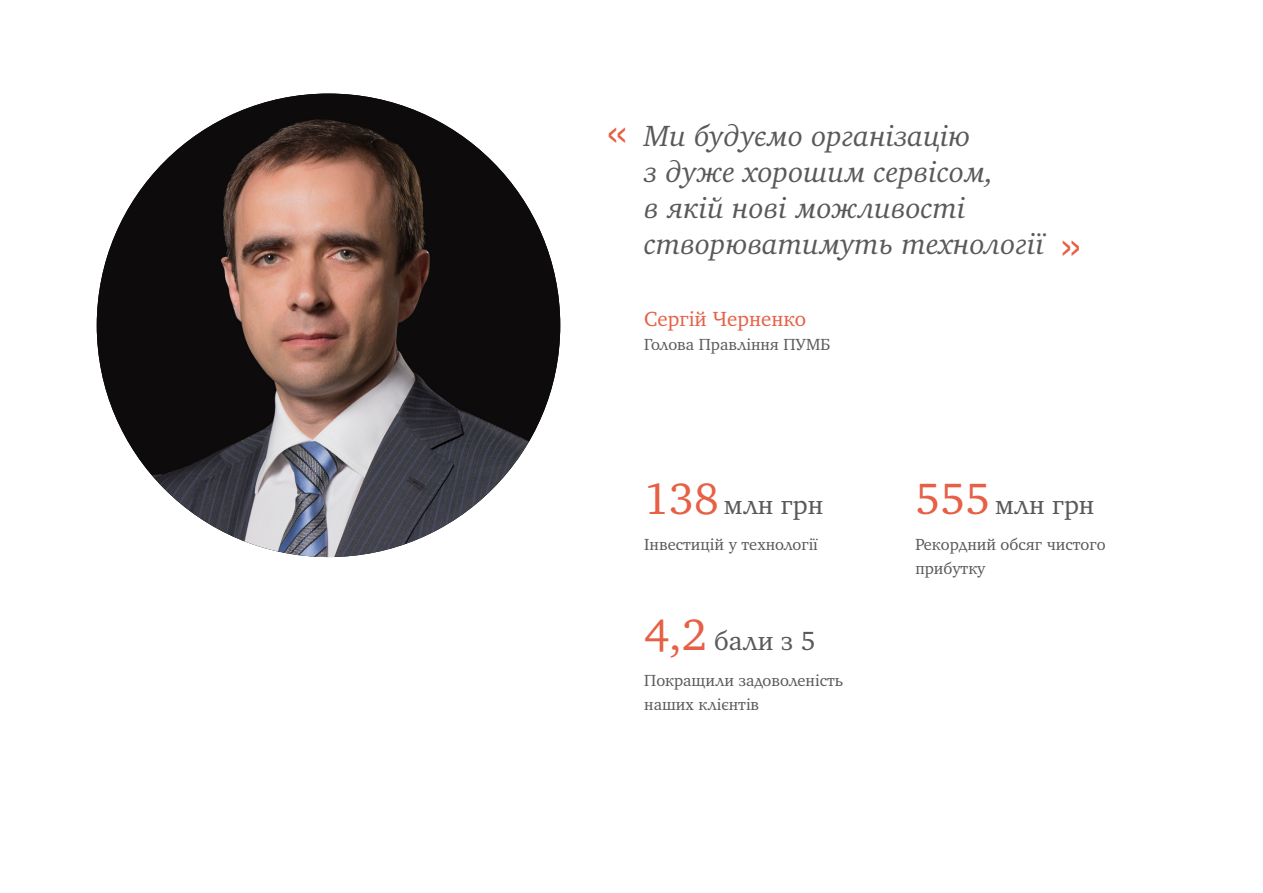
<style>
.page{position:relative;width:1263px;height:893px;background:#fff}
.page>*{position:absolute;margin:0;border:0;box-sizing:border-box;transform-origin:0 0}
.t1{font:45px "Khartiya";color:#e66045}
.t2{font:italic 30px/36px "Khartiya";color:#58595b}
.t3{font:27px "Khartiya";color:#58595b}
.t4{font:21px "Khartiya";color:#e66045}
.t5{font:16.5px/24px "Khartiya";color:#58595b}
.s1{font-size:45px;color:#e66045}
</style>
<div class="page">
<img style="left:97px;top:94px;width:463px;height:463px;border-radius:232px">
<h1 class="t1" style="left:607px;top:103px;width:21px">«</h1>
<h2 class="t2" style="left:644px;top:119px;width:402px">Ми будуємо організацію<br>з дуже хорошим сервісом,<br>в якій нові можливості створюватимуть технології</h2>
<h1 class="t1" style="left:1061px;top:216px;width:21px">»</h1>
<p class="t4" style="left:644px;top:306px;width:163px">Сергій Черненко</p>
<p class="t5" style="left:644px;top:333px;width:188px">Голова Правління ПУМБ</p>
<h3 class="t3" style="left:644px;top:488px;width:181px"><span class="s1">138</span> млн грн</h3>
<p class="t5" style="left:644px;top:533px;width:175px">Інвестицій у технології</p>
<h3 class="t3" style="left:644px;top:624px;width:173px"><span class="s1">4,2</span> бали з 5</h3>
<p class="t5" style="left:644px;top:669px;width:200px">Покращили задоволеність наших клієнтів</p>
<h3 class="t3" style="left:915px;top:488px;width:181px"><span class="s1">555</span> млн грн</h3>
<p class="t5" style="left:915px;top:533px;width:192px">Рекордний обсяг чистого прибутку</p>
</div>
